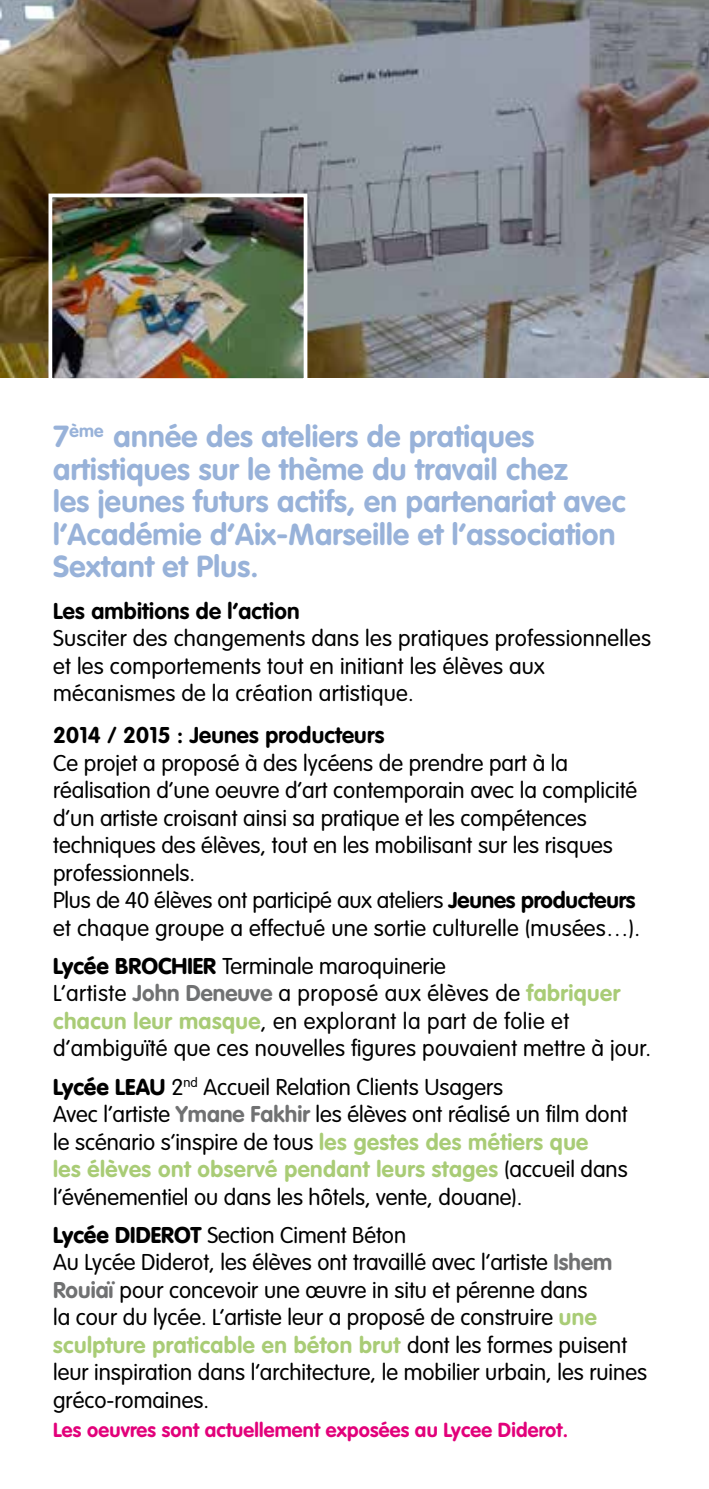
<style>
.page{position:relative;width:709px;height:1489px;background:#fff}
.page>*{position:absolute;margin:0;border:0;box-sizing:border-box;transform-origin:0 0}
.t1{font:700 30px/32.5px "VAG Rounded";letter-spacing:.01em;color:#98b2d9}
.t2{font:300 22.5px/27.5px "VAG Rounded";color:#000}
.t3{font:700 22.5px "VAG Rounded";letter-spacing:.01em;color:#000}
.t4{font:700 20px "VAG Rounded";letter-spacing:.01em;color:#e2007a}
.s1{font-weight:700}
.s2{font-weight:900}
.s3{font-weight:700;color:#707172}
.s4{font-weight:700;color:#a9cc76}
</style>
<div class="page">
<img style="left:0;top:0;width:709px;height:378px">
<img style="left:47px;top:192px;width:262px;height:187px">
<h1 class="t1" style="left:53px;top:420px;width:574px">7<sup>ème</sup> année des ateliers de pratiques artistiques sur le thème du travail chez<br>les jeunes futurs actifs, en partenariat avec l’Académie d’Aix-Marseille et l’association Sextant et Plus.</h1>
<p class="t3" style="left:53px;top:597px;width:248px">Les ambitions de l’action</p>
<p class="t2" style="left:53px;top:624px;width:599px">Susciter des changements dans les pratiques professionnelles et les comportements tout en initiant les élèves aux mécanismes de la création artistique.</p>
<p class="t3" style="left:53px;top:722px;width:333px">2014 / 2015 : Jeunes producteurs</p>
<p class="t2" style="left:53px;top:749px;width:588px">Ce projet a proposé à des lycéens de prendre part à la réalisation d’une oeuvre d’art contemporain avec la complicité d’un artiste croisant ainsi sa pratique et les compétences techniques des élèves, tout en les mobilisant sur les risques professionnels.<br>Plus de 40 élèves ont participé aux ateliers <span class="s1">Jeunes producteurs </span>et chaque groupe a effectué une sortie culturelle (musées…).</p>
<p class="t2" style="left:53px;top:952px;width:599px"><span class="s2">Lycée BROCHIER</span> Terminale maroquinerie<br>L’artiste <span class="s3">John Deneuve</span> a proposé aux élèves de <span class="s4">fabriquer chacun leur masque</span>, en explorant la part de folie et d’ambiguïté que ces nouvelles figures pouvaient mettre à jour.</p>
<p class="t2" style="left:53px;top:1072px;width:576px"><span class="s2">Lycée LEAU</span> 2<sup>nd</sup> Accueil Relation Clients Usagers<br>Avec l’artiste <span class="s3">Ymane Fakhir</span> les élèves ont réalisé un film dont le scénario s’inspire de tous <span class="s4">les gestes des métiers que<br>les élèves ont observé pendant leurs stages</span> (accueil dans l’événementiel ou dans les hôtels, vente, douane).</p>
<p class="t2" style="left:53px;top:1220px;width:595px"><span class="s2">Lycée DIDEROT</span> Section Ciment Béton<br>Au Lycée Diderot, les élèves ont travaillé avec l’artiste <span class="s3">Ishem Rouiaï</span> pour concevoir une œuvre in situ et pérenne dans<br>la cour du lycée. L’artiste leur a proposé de construire <span class="s4">une sculpture praticable en béton brut</span> dont les formes puisent leur inspiration dans l’architecture, le mobilier urbain, les ruines gréco-romaines.</p>
<p class="t4" style="left:53px;top:1418px;width:516px">Les oeuvres sont actuellement exposées au Lycee Diderot.</p>
</div>
